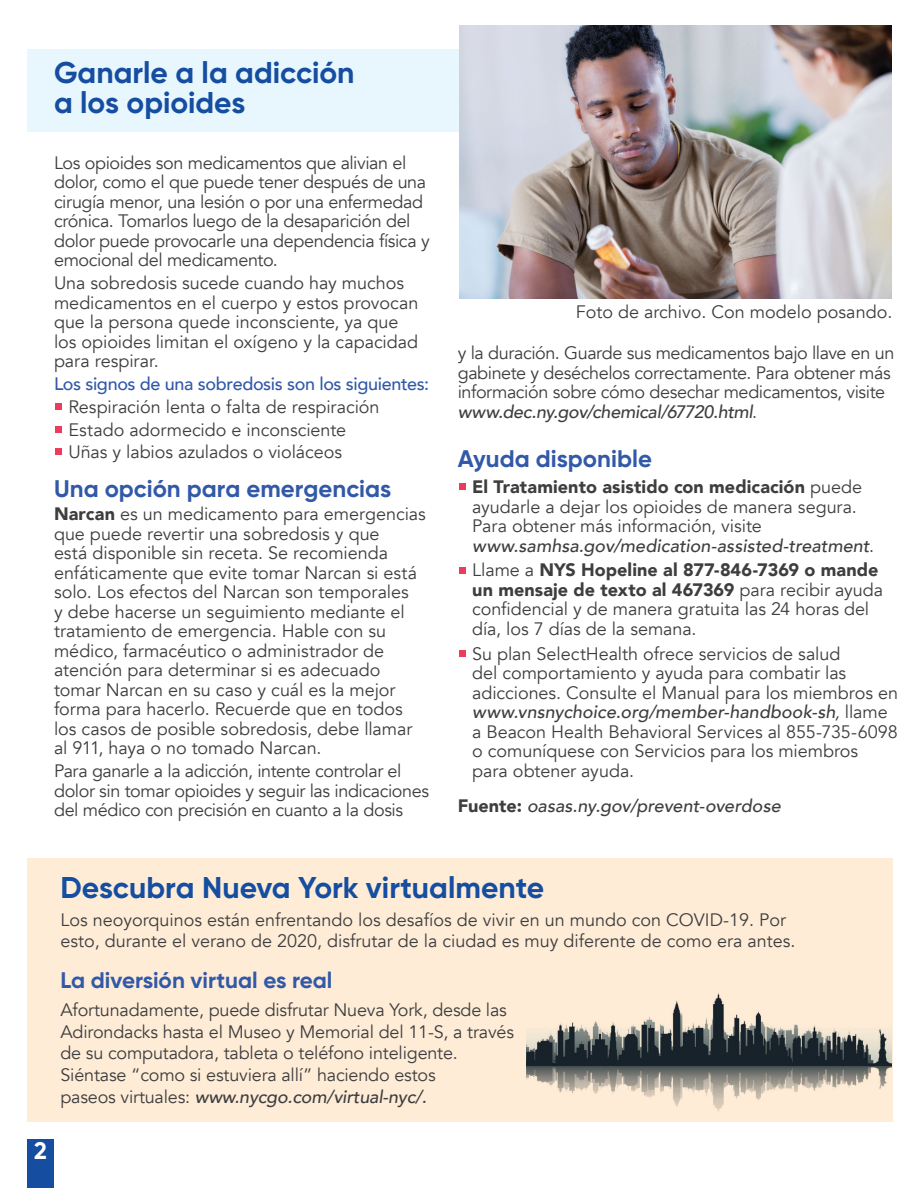
<style>
.page{position:relative;width:918px;height:1188px;background:#fff}
.page>*{position:absolute;margin:0;border:0;box-sizing:border-box;transform-origin:0 0}
.t1{font:700 30px/30px "Gilroy";color:#154ea1}
.t2{font:700 24px "Gilroy";color:#3259a8}
.t3{font:700 24px "Gilroy";color:#fff}
.t4{font:700 22.5px "Gilroy";color:#3259a8}
.t5{font:18px/19.5px "Avenir";letter-spacing:-.005em;color:#3e3e3f}
.t6{font:18px/19.5px "Avenir";letter-spacing:-.025em;color:#3e3e3f}
.t7{font:500 18px "Avenir";letter-spacing:-.02em;color:#3259a8}
.t8{font:italic 500 18px "Avenir";color:#3e3e3f}
.s1{font-weight:900}
.s2{font-weight:500;font-style:italic}
.s3{font-style:italic}
.s4{font-weight:900;font-style:normal}
</style>
<div class="page">
<div style="left:27px;top:858px;width:865px;height:263px;background:#feecd7"></div>
<div style="left:27px;top:1140px;width:27px;height:48px;background:#154ea1"></div>
<div style="left:27px;top:49px;width:432px;height:83px;background:#e8f6fd"></div>
<div style="left:55px;top:403px;width:7px;height:7px;background:#ee3b5d"></div>
<div style="left:55px;top:426px;width:7px;height:7px;background:#ee3b5d"></div>
<div style="left:55px;top:448px;width:7px;height:7px;background:#ee3b5d"></div>
<img style="left:459px;top:26px;width:432px;height:272px">
<div style="left:459px;top:483px;width:7px;height:7px;background:#ee3b5d"></div>
<div style="left:459px;top:567px;width:7px;height:6px;background:#ee3b5d"></div>
<div style="left:459px;top:650px;width:7px;height:7px;background:#ee3b5d"></div>
<img style="left:526px;top:993px;width:366px;height:118px">
<h2 class="t1" style="left:54px;top:57px;width:302px">Ganarle a la adicción a los opioides</h2>
<p class="t6" style="left:54px;top:153px;width:377px">Los opioides son medicamentos que alivian el dolor, como el que puede tener después de una cirugía menor, una lesión o por una enfermedad crónica. Tomarlos luego de la desaparición del dolor puede provocarle una dependencia física y emocional del medicamento.</p>
<p class="t5" style="left:54px;top:274px;width:366px">Una sobredosis sucede cuando hay muchos medicamentos en el cuerpo y estos provocan que la persona quede inconsciente, ya que los opioides limitan el oxígeno y la capacidad para respirar.</p>
<p class="t7" style="left:54px;top:368px;width:377px">Los signos de una sobredosis son los siguientes:</p>
<p class="t5" style="left:68px;top:398px;width:313px">Respiración lenta o falta de respiración</p>
<p class="t5" style="left:68px;top:420px;width:279px">Estado adormecido e inconsciente</p>
<p class="t5" style="left:68px;top:442px;width:275px">Uñas y labios azulados o violáceos</p>
<h3 class="t2" style="left:54px;top:474px;width:339px">Una opción para emergencias</h3>
<p class="t5" style="left:54px;top:505px;width:373px"><span class="s1">Narcan</span> es un medicamento para emergencias que puede revertir una sobredosis y que<br>está disponible sin receta. Se recomienda enfáticamente que evite tomar Narcan si está solo. Los efectos del Narcan son temporales<br>y debe hacerse un seguimiento mediante el tratamiento de emergencia. Hable con su médico, farmacéutico o administrador de atención para determinar si es adecuado tomar Narcan en su caso y cuál es la mejor forma para hacerlo. Recuerde que en todos los casos de posible sobredosis, debe llamar al 911, haya o no tomado Narcan.</p>
<p class="t6" style="left:54px;top:762px;width:377px">Para ganarle a la adicción, intente controlar el dolor sin tomar opioides y seguir las indicaciones del médico con precisión en cuanto a la dosis</p>
<p class="t5" style="left:576px;top:303px;width:318px">Foto de archivo. Con modelo posando.</p>
<p class="t6" style="left:458px;top:344px;width:438px">y la duración. Guarde sus medicamentos bajo llave en un gabinete y deséchelos correctamente. Para obtener más información sobre cómo desechar medicamentos, visite <span class="s2">www.dec.ny.gov/chemical/67720.html</span>.</p>
<h3 class="t2" style="left:458px;top:443px;width:196px">Ayuda disponible</h3>
<p class="t5" style="left:472px;top:477px;width:404px"><span class="s1">El Tratamiento asistido con medicación</span> puede ayudarle a dejar los opioides de manera segura.<br>Para obtener más información, visite <span class="s2">www.samhsa.gov/medication-assisted-treatment</span>.</p>
<p class="t5" style="left:472px;top:561px;width:413px">Llame a <span class="s1">NYS Hopeline al 877-846-7369 o mande un mensaje de texto al 467369</span> para recibir ayuda confidencial y de manera gratuita las 24 horas del día, los 7 días de la semana.</p>
<p class="t5" style="left:472px;top:644px;width:428px">Su plan SelectHealth ofrece servicios de salud<br>del comportamiento y ayuda para combatir las adicciones. Consulte el Manual para los miembros en <span class="s2">www.vnsnychoice.org/member-handbook-sh</span><span class="s3">,</span> llame a Beacon Health Behavioral Services al 855-735-6098 o comuníquese con Servicios para los miembros para obtener ayuda.</p>
<p class="t8" style="left:458px;top:795px;width:324px"><span class="s4">Fuente:</span> oasas.ny.gov/prevent-overdose</p>
<h2 class="t3" style="left:34px;top:1136px;width:14px">2</h2>
<h2 class="t1" style="left:60px;top:873px;width:485px">Descubra Nueva York virtualmente</h2>
<p class="t5" style="left:60px;top:910px;width:737px;line-height:21px">Los neoyorquinos están enfrentando los desafíos de vivir en un mundo con COVID-19. Por esto, durante el verano de 2020, disfrutar de la ciudad es muy diferente de como era antes.</p>
<h3 class="t4" style="left:60px;top:966px;width:273px">La diversión virtual es real</h3>
<p class="t5" style="left:60px;top:999px;width:455px;line-height:21.6px">Afortunadamente, puede disfrutar Nueva York, desde las<br>Adirondacks hasta el Museo y Memorial del 11-S, a través de su computadora, tableta o teléfono inteligente.</p>
<p class="t5" style="left:60px;top:1064px;width:377px;line-height:21.6px">Siéntase “como si estuviera allí” haciendo estos paseos virtuales: <span class="s2">www.nycgo.com/virtual-nyc/.</span></p>
</div>
